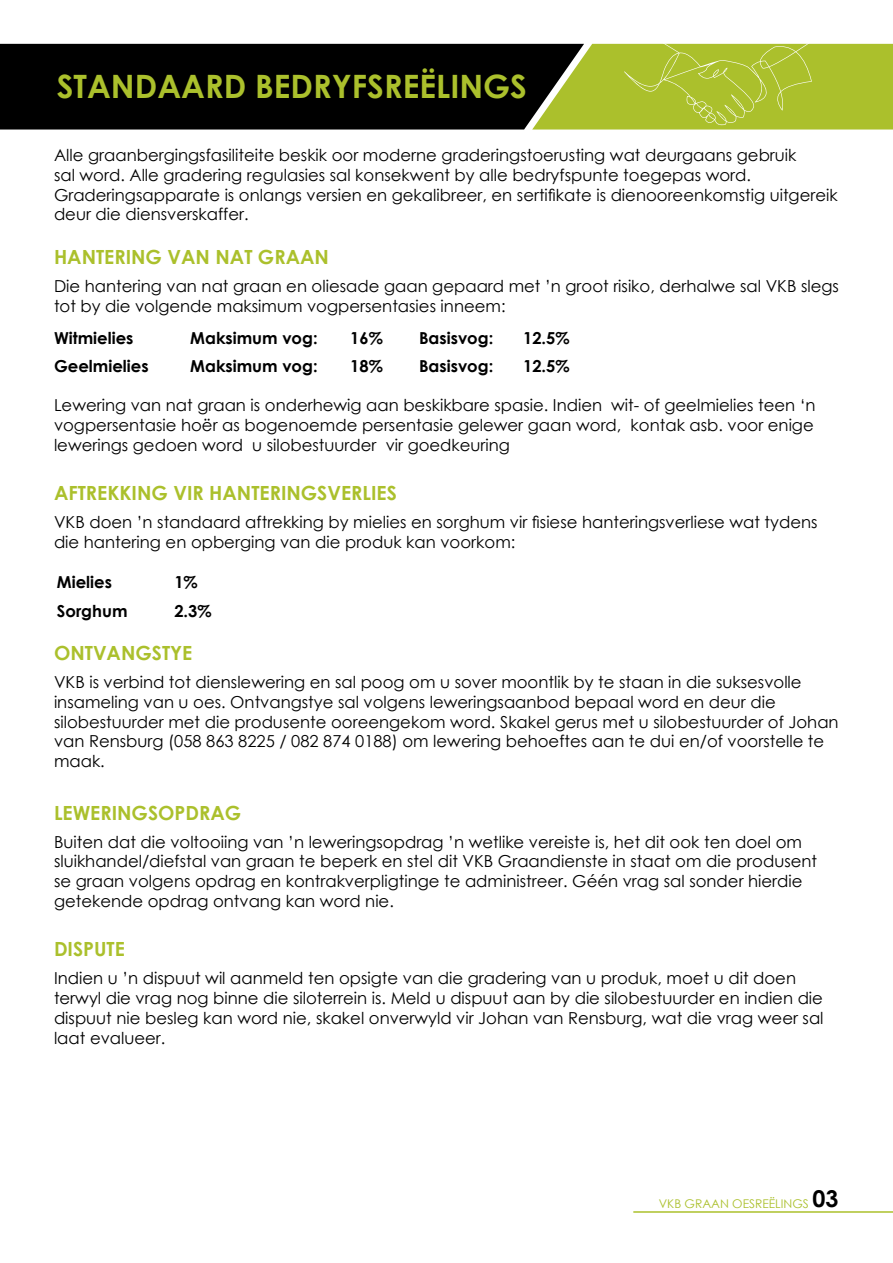
<style>
.page{position:relative;width:893px;height:1263px;background:#fff}
.page>*{position:absolute;margin:0;border:0;box-sizing:border-box;transform-origin:0 0}
.t1{font:700 32.25px "Century Gothic";color:#abc02c}
.t2{font:700 19.5px "Century Gothic";color:#abc02c}
.t3{font:16.5px/19.8px "Century Gothic";color:#000}
.t4{font:700 16.5px/28.5px "Century Gothic";color:#000}
.t5{font:12px "Century Gothic";color:#abc02c}
.s1{font-weight:700;font-size:23.25px;color:#000}
</style>
<div class="page">
<div style="left:0;top:44px;width:532px;height:86px;background:#000"></div>
<svg style="left:532px;top:43px;width:361px;height:87px;background:#a5b735"></svg>
<hr style="left:633px;top:1211px;width:260px;height:2px;background:#abc02c">
<h1 class="t1" style="left:57px;top:62px;width:472px">STANDAARD BEDRYFSREËLINGS</h1>
<p class="t3" style="left:54px;top:145px;width:785px">Alle graanbergingsfasiliteite beskik oor moderne graderingstoerusting wat deurgaans gebruik<br>sal word. Alle gradering regulasies sal konsekwent by alle bedryfspunte toegepas word.<br>Graderingsapparate is onlangs versien en gekalibreer, en sertifikate is dienooreenkomstig uitgereik deur die diensverskaffer.</p>
<p class="t2" style="left:54px;top:242px;width:276px">HANTERING VAN NAT GRAAN</p>
<p class="t3" style="left:54px;top:276px;width:786px">Die hantering van nat graan en oliesade gaan gepaard met ’n groot risiko, derhalwe sal VKB slegs tot by die volgende maksimum vogpersentasies inneem:</p>
<p class="t4" style="left:54px;top:323px;width:96px">Witmielies<br>Geelmielies</p>
<p class="t4" style="left:190px;top:323px;width:129px">Maksimum vog:<br>Maksimum vog:</p>
<p class="t4" style="left:419px;top:323px;width:76px">Basisvog:<br>Basisvog:</p>
<p class="t4" style="left:350px;top:323px;width:34px">16%<br>18%</p>
<p class="t4" style="left:523px;top:323px;width:48px">12.5%<br>12.5%</p>
<p class="t3" style="left:54px;top:395px;width:763px;text-align:justify">Lewering van nat graan is onderhewig aan beskikbare spasie. Indien wit- of geelmielies teen ‘n vogpersentasie hoër as bogenoemde persentasie gelewer gaan word, kontak asb. voor enige lewerings gedoen word u silobestuurder vir goedkeuring</p>
<p class="t2" style="left:54px;top:478px;width:344px">AFTREKKING VIR HANTERINGSVERLIES</p>
<p class="t3" style="left:54px;top:512px;width:765px">VKB doen ’n standaard aftrekking by mielies en sorghum vir fisiese hanteringsverliese wat tydens die hantering en opberging van die produk kan voorkom:</p>
<p class="t4" style="left:57px;top:567px;width:72px">Mielies<br>Sorghum</p>
<p class="t4" style="left:174px;top:567px;width:39px">1%<br>2.3%</p>
<p class="t2" style="left:54px;top:638px;width:140px">ONTVANGSTYE</p>
<p class="t3" style="left:54px;top:672px;width:786px">VKB is verbind tot dienslewering en sal poog om u sover moontlik by te staan in die suksesvolle insameling van u oes. Ontvangstye sal volgens leweringsaanbod bepaal word en deur die silobestuurder met die produsente ooreengekom word. Skakel gerus met u silobestuurder of Johan van Rensburg (058 863 8225 / 082 874 0188) om lewering behoeftes aan te dui en/of voorstelle te maak.</p>
<p class="t2" style="left:54px;top:798px;width:189px">LEWERINGSOPDRAG</p>
<p class="t3" style="left:54px;top:831px;width:765px">Buiten dat die voltooiing van ’n leweringsopdrag ’n wetlike vereiste is, het dit ook ten doel om sluikhandel/diefstal van graan te beperk en stel dit VKB Graandienste in staat om die produsent se graan volgens opdrag en kontrakverpligtinge te administreer. Géén vrag sal sonder hierdie getekende opdrag ontvang kan word nie.</p>
<p class="t2" style="left:54px;top:934px;width:72px">DISPUTE</p>
<p class="t3" style="left:54px;top:968px;width:771px">Indien u ’n dispuut wil aanmeld ten opsigte van die gradering van u produk, moet u dit doen terwyl die vrag nog binne die siloterrein is. Meld u dispuut aan by die silobestuurder en indien die dispuut nie besleg kan word nie, skakel onverwyld vir Johan van Rensburg, wat die vrag weer sal laat evalueer.</p>
<p class="t5" style="left:659px;top:1195px;width:181px">VKB GRAAN OESREËLINGS <span class="s1">03</span></p>
</div>
